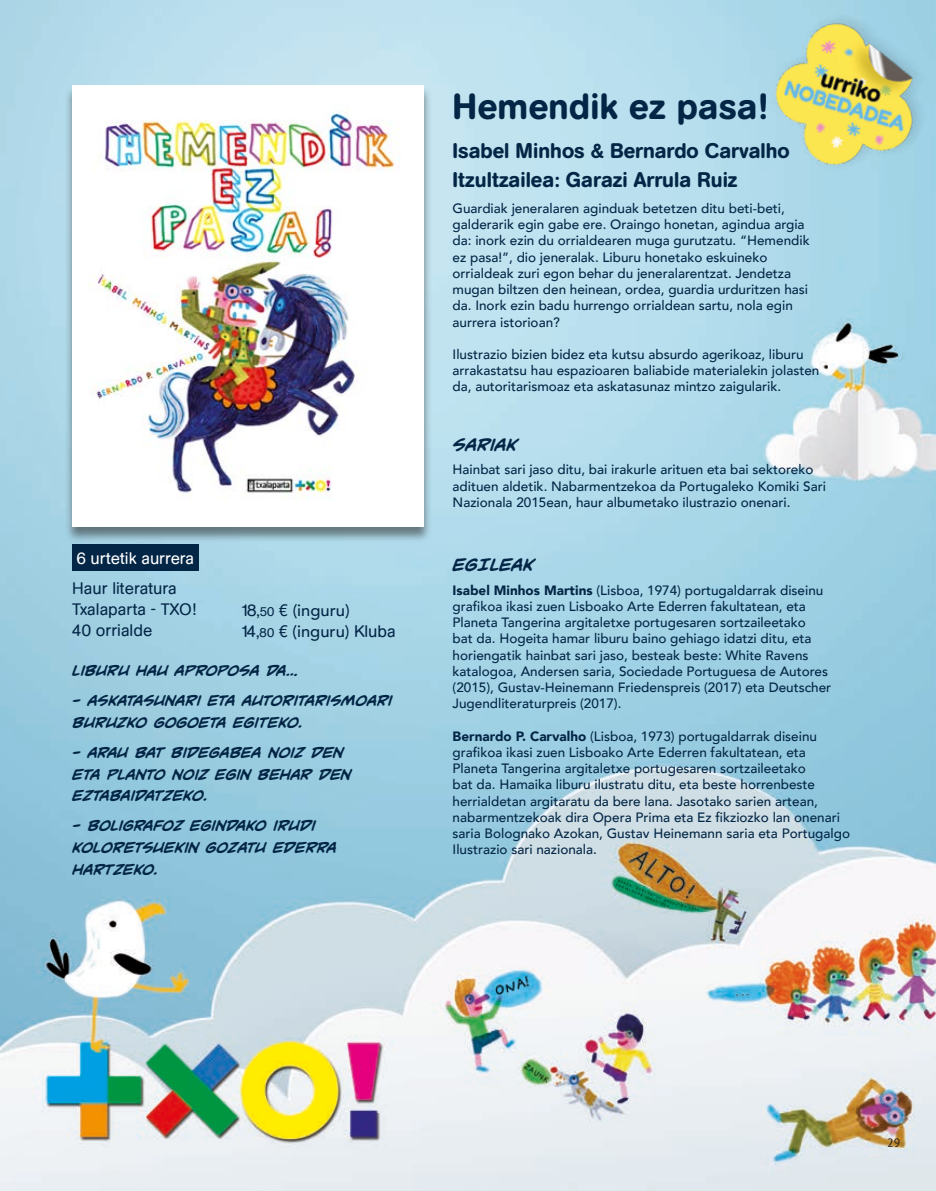
<style>
.page{position:relative;width:936px;height:1191px;background:#fff}
.page>*{position:absolute;margin:0;border:0;box-sizing:border-box;transform-origin:0 0}
.t1{font:500 36px "AG Book Rounded";letter-spacing:.01em;color:#032646}
.t2{font:500 21px/28.5px "AG Book Rounded";color:#032646}
.t3{font:700 21px "Unmasked BB";color:#032646}
.t4{font:700 18px/21.6px "Unmasked BB";color:#032646}
.t5{font:16.5px/21px "AG Book Rounded";color:#032646}
.t6{font:500 16.5px/21px "Avenir";color:#032646}
.t7{font:16.5px "AG Book Rounded";color:#fff}
.t8{font:500 13.5px/16.2px "Avenir";color:#032646}
.t9{font:12px "PT Sans";color:#1d1d1b}
.s1{font-family:"AG Book Rounded";font-weight:400}
.s2{font-family:"AG Book Rounded";font-weight:400;font-size:12.75px}
.s3{font-weight:900}
</style>
<div class="page">
<img style="left:0;top:0;width:935px;height:1191px">
<div style="left:72px;top:544px;width:126px;height:27px;background:#032646"></div>
<div style="left:64px;top:85px;width:368px;height:458px;background:#1d1d1b;opacity:.52"></div>
<img style="left:72px;top:85px;width:352px;height:441px">
<img style="left:730px;top:0;width:205px;height:214px">
<p class="t7" style="left:76px;top:548px;width:119px">6 urtetik aurrera</p>
<p class="t5" style="left:72px;top:578px;width:126px">Haur literatura<br>Txalaparta - TXO!<br>40 orrialde</p>
<p class="t6" style="left:240px;top:599px;width:157px"><span class="s1">18,</span><span class="s2">50</span> € (inguru)<br><span class="s1">14,</span><span class="s2">80</span> € (inguru) <span class="s1">Kluba</span></p>
<h3 class="t4" style="left:72px;top:659px;width:227px">LIBURU HAU APROPOSA DA…</h3>
<h3 class="t4" style="left:72px;top:689px;width:321px">- ASKATASUNARI ETA AUTORITARISMOARI<br>BURUZKO GOGOETA EGITEKO.</h3>
<h3 class="t4" style="left:72px;top:741px;width:280px">- ARAU BAT BIDEGABEA NOIZ DEN<br>ETA PLANTO NOIZ EGIN BEHAR DEN<br>EZTABAIDATZEKO.</h3>
<h3 class="t4" style="left:72px;top:814px;width:265px">- BOLIGRAFOZ EGINDAKO IRUDI<br>KOLORETSUEKIN GOZATU EDERRA<br>HARTZEKO.</h3>
<h1 class="t1" style="left:452px;top:85px;width:316px">Hemendik ez pasa!</h1>
<h2 class="t2" style="left:452px;top:137px;width:339px">Isabel Minhos &amp; Bernardo Carvalho<br>Itzultzailea: Garazi Arrula Ruiz</h2>
<p class="t8" style="left:452px;top:199px;width:358px">Guardiak jeneralaren aginduak betetzen ditu beti-beti, galderarik egin gabe ere. Oraingo honetan, agindua argia da: inork ezin du orrialdearen muga gurutzatu. “Hemendik ez pasa!”, dio jeneralak. Liburu honetako eskuineko orrialdeak zuri egon behar du jeneralarentzat. Jendetza mugan biltzen den heinean, ordea, guardia urduritzen hasi da. Inork ezin badu hurrengo orrialdean sartu, nola egin aurrera istorioan?</p>
<p class="t8" style="left:452px;top:345px;width:368px">Ilustrazio bizien bidez eta kutsu absurdo agerikoaz, liburu arrakastatsu hau espazioaren baliabide materialekin jolasten da, autoritarismoaz eta askatasunaz mintzo zaigularik.</p>
<h2 class="t3" style="left:452px;top:433px;width:66px">SARIAK</h2>
<p class="t8" style="left:452px;top:461px;width:375px">Hainbat sari jaso ditu, bai irakurle arituen eta bai sektoreko adituen aldetik. Nabarmentzekoa da Portugaleko Komiki Sari<br>Nazionala 2015ean, haur albumetako ilustrazio onenari.</p>
<h2 class="t3" style="left:452px;top:554px;width:83px">EGILEAK</h2>
<p class="t8" style="left:452px;top:581px;width:380px"><span class="s3">Isabel Minhos Martins</span> (Lisboa, 1974) portugaldarrak diseinu grafikoa ikasi zuen Lisboako Arte Ederren fakultatean, eta Planeta Tangerina argitaletxe portugesaren sortzaileetako<br>bat da. Hogeita hamar liburu baino gehiago idatzi ditu, eta horiengatik hainbat sari jaso, besteak beste: White Ravens katalogoa, Andersen saria, Sociedade Portuguesa de Autores (2015), Gustav-Heinemann Friedenspreis (2017) eta Deutscher Jugendliteraturpreis (2017).</p>
<p class="t8" style="left:452px;top:727px;width:399px"><span class="s3">Bernardo P. Carvalho</span> (Lisboa, 1973) portugaldarrak diseinu grafikoa ikasi zuen Lisboako Arte Ederren fakultatean, eta Planeta Tangerina argitaletxe portugesaren sortzaileetako<br>bat da. Hamaika liburu ilustratu ditu, eta beste horrenbeste herrialdetan argitaratu da bere lana. Jasotako sarien artean, nabarmentzekoak dira Opera Prima eta Ez fikziozko lan onenari saria Bolognako Azokan, Gustav Heinemann saria eta Portugalgo Ilustrazio sari nazionala.</p>
<p class="t9" style="left:887px;top:1134px;width:15px">29</p>
</div>
